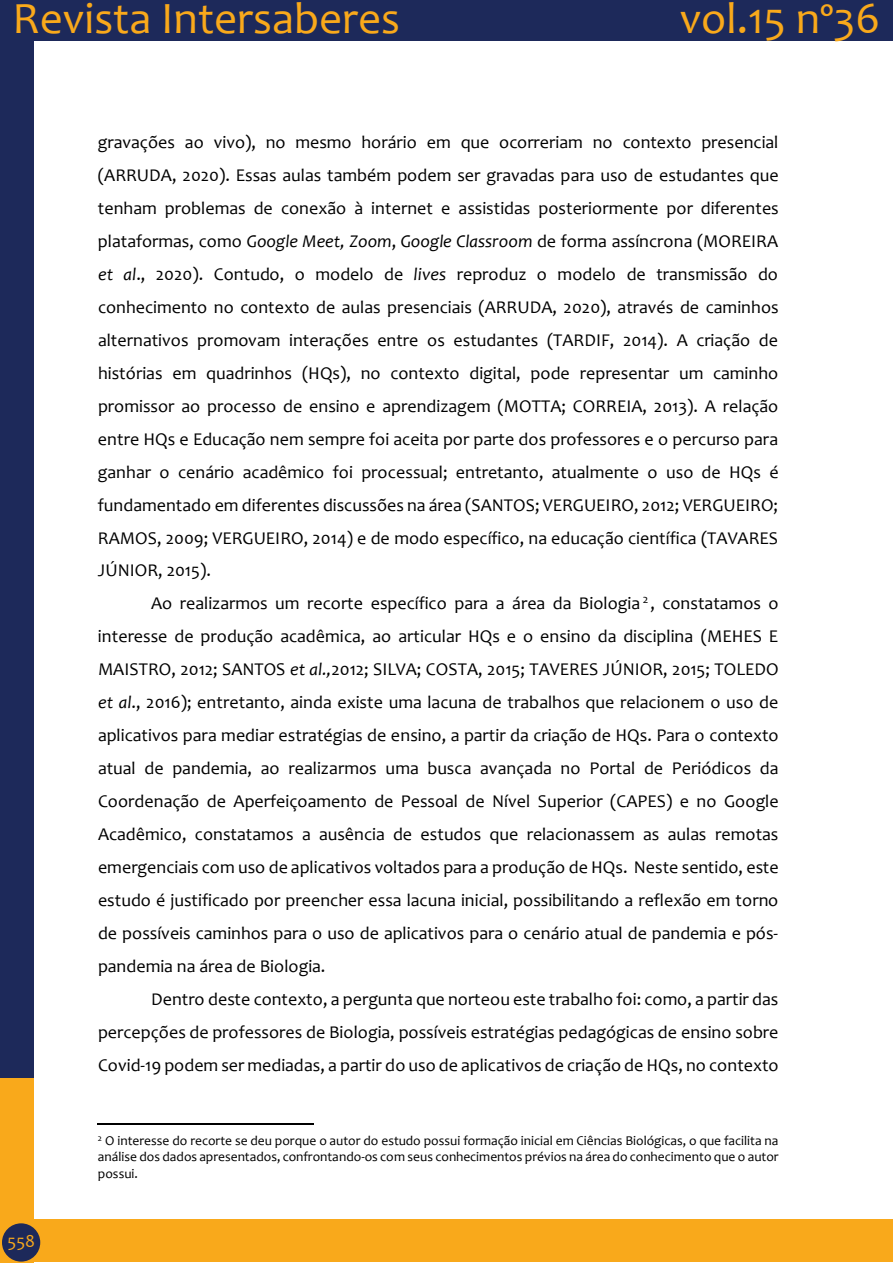
<style>
.page{position:relative;width:893px;height:1263px;background:#fff}
.page>*{position:absolute;margin:0;border:0;box-sizing:border-box;transform-origin:0 0}
.t1{font:45px "Candara";color:#f9a91b}
.t2{font:18px "Candara";color:#000}
.t3{font:18px "Candara";color:#f9a91b}
.t4{font:13.5px/16.5px "Candara";color:#000;text-align:justify}
.s1{font-style:italic}
</style>
<div class="page">
<div style="left:0;top:0;width:33px;height:1081px;background:#1d295a"></div>
<div style="left:0;top:0;width:893px;height:41px;background:#1d295a"></div>
<div style="left:0;top:1078px;width:33px;height:185px;background:#f9a91b"></div>
<div style="left:21px;top:1219px;width:872px;height:43px;background:#f9a91b"></div>
<div style="left:2px;top:1223px;width:38px;height:38px;background:#1d295a;border-radius:50%"></div>
<hr style="left:98px;top:1123px;width:216px;height:1px;background:#000">
<h1 class="t1" style="left:13px;top:-9px;width:389px">Revista Intersaberes</h1>
<h1 class="t1" style="left:680px;top:-9px;width:202px">vol.15 nº36</h1>
<p class="t2" style="left:98px;top:131px;width:682px">gravações ao vivo), no mesmo horário em que ocorreriam no contexto presencial</p>
<p class="t2" style="left:98px;top:164px;width:682px">(ARRUDA, 2020). Essas aulas também podem ser gravadas para uso de estudantes que</p>
<p class="t2" style="left:98px;top:197px;width:682px">tenham problemas de conexão à internet e assistidas posteriormente por diferentes</p>
<p class="t2" style="left:98px;top:230px;width:682px">plataformas, como <span class="s1">Google Meet, Zoom</span>, <span class="s1">Google Classroom</span> de forma assíncrona (MOREIRA</p>
<p class="t2" style="left:98px;top:263px;width:681px"><span class="s1">et al</span>., 2020). Contudo, o modelo de <span class="s1">lives</span> reproduz o modelo de transmissão do</p>
<p class="t2" style="left:98px;top:296px;width:682px">conhecimento no contexto de aulas presenciais (ARRUDA, 2020), através de caminhos</p>
<p class="t2" style="left:98px;top:328px;width:682px">alternativos promovam interações entre os estudantes (TARDIF, 2014). A criação de</p>
<p class="t2" style="left:98px;top:361px;width:682px">histórias em quadrinhos (HQs), no contexto digital, pode representar um caminho</p>
<p class="t2" style="left:98px;top:394px;width:682px">promissor ao processo de ensino e aprendizagem (MOTTA; CORREIA, 2013). A relação</p>
<p class="t2" style="left:98px;top:427px;width:682px">entre HQs e Educação nem sempre foi aceita por parte dos professores e o percurso para</p>
<p class="t2" style="left:98px;top:460px;width:682px">ganhar o cenário acadêmico foi processual; entretanto, atualmente o uso de HQs é</p>
<p class="t2" style="left:98px;top:493px;width:682px">fundamentado em diferentes discussões na área (SANTOS; VERGUEIRO, 2012; VERGUEIRO;</p>
<p class="t2" style="left:98px;top:526px;width:681px">RAMOS, 2009; VERGUEIRO, 2014) e de modo específico, na educação científica (TAVARES</p>
<p class="t2" style="left:98px;top:559px;width:115px">JÚNIOR, 2015).</p>
<p class="t2" style="left:151px;top:592px;width:629px">Ao realizarmos um recorte específico para a área da Biologia <sup>2</sup> , constatamos o</p>
<p class="t2" style="left:98px;top:625px;width:682px">interesse de produção acadêmica, ao articular HQs e o ensino da disciplina (MEHES E</p>
<p class="t2" style="left:98px;top:658px;width:682px">MAISTRO, 2012; SANTOS <span class="s1">et al.,</span>2012; SILVA; COSTA, 2015; TAVERES JÚNIOR, 2015; TOLEDO</p>
<p class="t2" style="left:98px;top:691px;width:682px"><span class="s1">et al</span>., 2016); entretanto, ainda existe uma lacuna de trabalhos que relacionem o uso de</p>
<p class="t2" style="left:98px;top:724px;width:682px">aplicativos para mediar estratégias de ensino, a partir da criação de HQs. Para o contexto</p>
<p class="t2" style="left:98px;top:757px;width:682px">atual de pandemia, ao realizarmos uma busca avançada no Portal de Periódicos da</p>
<p class="t2" style="left:98px;top:790px;width:682px">Coordenação de Aperfeiçoamento de Pessoal de Nível Superior (CAPES) e no Google</p>
<p class="t2" style="left:98px;top:823px;width:682px">Acadêmico, constatamos a ausência de estudos que relacionassem as aulas remotas</p>
<p class="t2" style="left:98px;top:856px;width:682px">emergenciais com uso de aplicativos voltados para a produção de HQs. Neste sentido, este</p>
<p class="t2" style="left:98px;top:889px;width:682px">estudo é justificado por preencher essa lacuna inicial, possibilitando a reflexão em torno</p>
<p class="t2" style="left:98px;top:922px;width:682px">de possíveis caminhos para o uso de aplicativos para o cenário atual de pandemia e pós-</p>
<p class="t2" style="left:98px;top:955px;width:229px">pandemia na área de Biologia.</p>
<p class="t2" style="left:151px;top:988px;width:629px">Dentro deste contexto, a pergunta que norteou este trabalho foi: como, a partir das</p>
<p class="t2" style="left:98px;top:1021px;width:682px">percepções de professores de Biologia, possíveis estratégias pedagógicas de ensino sobre</p>
<p class="t2" style="left:98px;top:1053px;width:682px">Covid-19 podem ser mediadas, a partir do uso de aplicativos de criação de HQs, no contexto</p>
<p class="t3" style="left:8px;top:1229px;width:29px">558</p>
<p class="t4" style="left:98px;top:1132px;width:682px"><sup>2</sup> O interesse do recorte se deu porque o autor do estudo possui formação inicial em Ciências Biológicas, o que facilita na análise dos dados apresentados, confrontando-os com seus conhecimentos prévios na área do conhecimento que o autor possui.</p>
</div>
